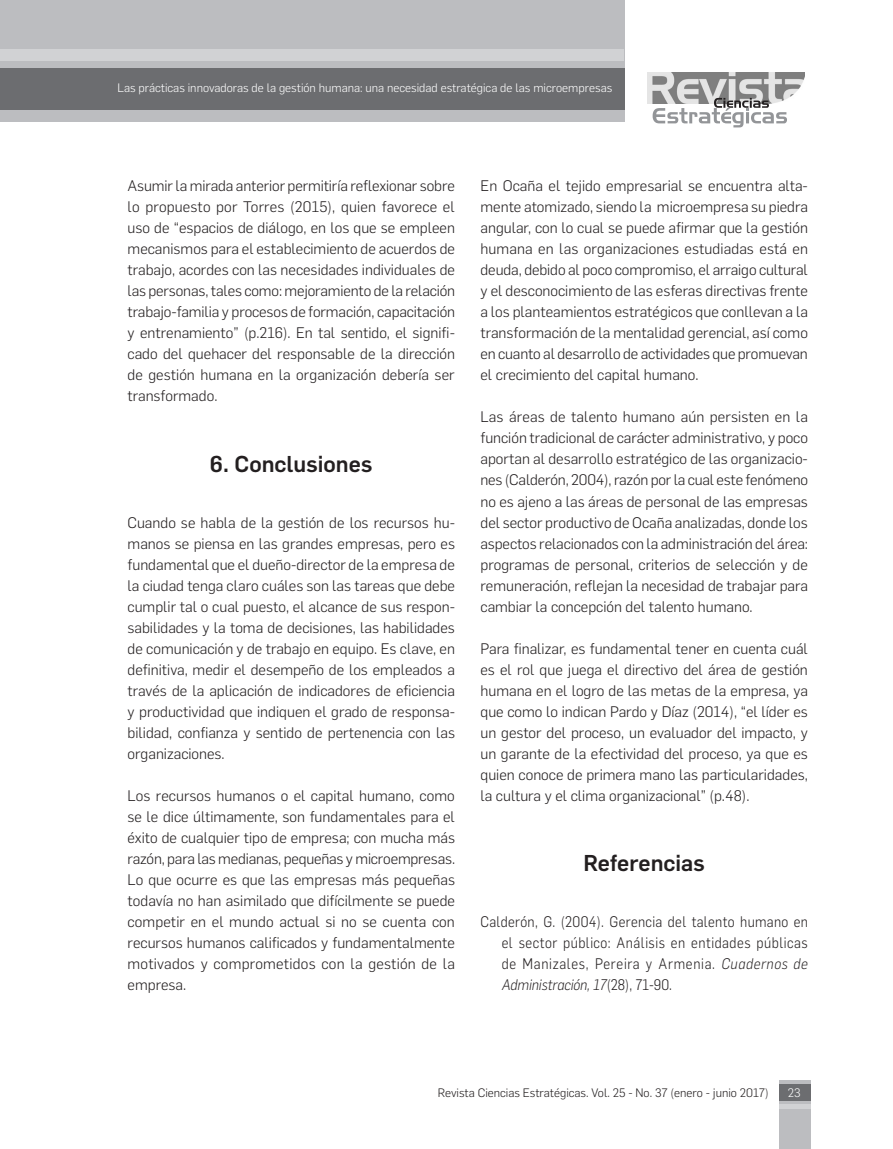
<style>
.page{position:relative;width:893px;height:1149px;background:#fff}
.page>*{position:absolute;margin:0;border:0;box-sizing:border-box;transform-origin:0 0}
.subtitulo{font:500 22.5px "Flama";color:#231f20}
.corrido{font:300 15px/21px "Flama";color:#231f20;text-align:justify}
.referencias{font:300 15px/21px "Flama";letter-spacing:.04em;color:#231f20;text-align:justify;scale:.9 1}
.t1{font:300 12px "Flama";color:#fff}
.t2{font:300 12px "Flama";color:#231f20}
.s1{font-style:italic}
</style>
<div class="page">
<div style="left:0;top:0;width:625px;height:122px;background:#bcbdc0"></div>
<img style="left:647px;top:72px;width:157px;height:31px">
<svg style="left:653px;top:98px;width:134px;height:29px"></svg>
<div style="left:0;top:68px;width:625px;height:41px;background:#6c6d70"></div>
<div style="left:0;top:49px;width:624px;height:12px;background:#d1d2d4"></div>
<div style="left:779px;top:1079px;width:31px;height:69px;background:#bcbdc0"></div>
<svg style="left:779px;top:1104px;width:31px;height:3px"></svg>
<div style="left:779px;top:1083px;width:31px;height:16px;background:#6c6d70"></div>
<p class="t1" style="left:117px;top:80px;width:496px">Las prácticas innovadoras de la gestión humana: una necesidad estratégica de las microempresas</p>
<p class="corrido" style="left:128px;top:174px;width:329px">Asumir la mirada anterior permitiría reflexionar sobre lo propuesto por Torres (2015), quien favorece el uso de “espacios de diálogo, en los que se empleen mecanismos para el establecimiento de acuerdos de trabajo, acordes con las necesidades individuales de las personas, tales como: mejoramiento de la relación trabajo-familia y procesos de formación, capacitación y entrenamiento” (p.216). En tal sentido, el signifi&shy;cado del quehacer del responsable de la dirección de gestión humana en la organización debería ser transformado.</p>
<p class="subtitulo" style="left:210px;top:447px;width:164px">6. Conclusiones</p>
<p class="corrido" style="left:128px;top:510px;width:329px">Cuando se habla de la gestión de los recursos hu&shy;manos se piensa en las grandes empresas, pero es fundamental que el dueño-director de la empresa de la ciudad tenga claro cuáles son las tareas que debe cumplir tal o cual puesto, el alcance de sus respon&shy;sabilidades y la toma de decisiones, las habilidades de comunicación y de trabajo en equipo. Es clave, en definitiva, medir el desempeño de los empleados a través de la aplicación de indicadores de eficiencia y productividad que indiquen el grado de responsa&shy;bilidad, confianza y sentido de pertenencia con las organizaciones.</p>
<p class="corrido" style="left:128px;top:783px;width:329px">Los recursos humanos o el capital humano, como se le dice últimamente, son fundamentales para el éxito de cualquier tipo de empresa; con mucha más razón, para las medianas, pequeñas y microempresas.<br>Lo que ocurre es que las empresas más pequeñas todavía no han asimilado que difícilmente se puede competir en el mundo actual si no se cuenta con recursos humanos calificados y fundamentalmente motivados y comprometidos con la gestión de la empresa.</p>
<p class="corrido" style="left:480px;top:174px;width:329px">En Ocaña el tejido empresarial se encuentra alta&shy;mente atomizado, siendo la microempresa su piedra angular, con lo cual se puede afirmar que la gestión humana en las organizaciones estudiadas está en deuda, debido al poco compromiso, el arraigo cultural y el desconocimiento de las esferas directivas frente a los planteamientos estratégicos que conllevan a la transformación de la mentalidad gerencial, así como en cuanto al desarrollo de actividades que promuevan el crecimiento del capital humano.</p>
<p class="corrido" style="left:480px;top:405px;width:329px">Las áreas de talento humano aún persisten en la función tradicional de carácter administrativo, y poco aportan al desarrollo estratégico de las organizacio&shy;nes (Calderón, 2004), razón por la cual este fenómeno no es ajeno a las áreas de personal de las empresas del sector productivo de Ocaña analizadas, donde los aspectos relacionados con la administración del área: programas de personal, criterios de selección y de remuneración, reflejan la necesidad de trabajar para cambiar la concepción del talento humano.</p>
<p class="corrido" style="left:480px;top:636px;width:329px">Para finalizar, es fundamental tener en cuenta cuál es el rol que juega el directivo del área de gestión humana en el logro de las metas de la empresa, ya que como lo indican Pardo y Díaz (2014), “el líder es un gestor del proceso, un evaluador del impacto, y un garante de la efectividad del proceso, ya que es quien conoce de primera mano las particularidades, la cultura y el clima organizacional” (p.48).</p>
<p class="subtitulo" style="left:583px;top:846px;width:123px">Referencias</p>
<p class="referencias" style="left:502px;top:909px;width:342px;text-indent:-21px">Calderón, G. (2004). Gerencia del talento humano en el sector público: Análisis en entidades públicas de Manizales, Pereira y Armenia. <span class="s1">Cuadernos de Administración, 17</span>(28), 71-90.</p>
<p class="t2" style="left:438px;top:1084px;width:332px">Revista Ciencias Estratégicas. Vol. 25 - No. 37 (enero - junio 2017)</p>
<p class="t1" style="left:788px;top:1084px;width:14px">23</p>
</div>
